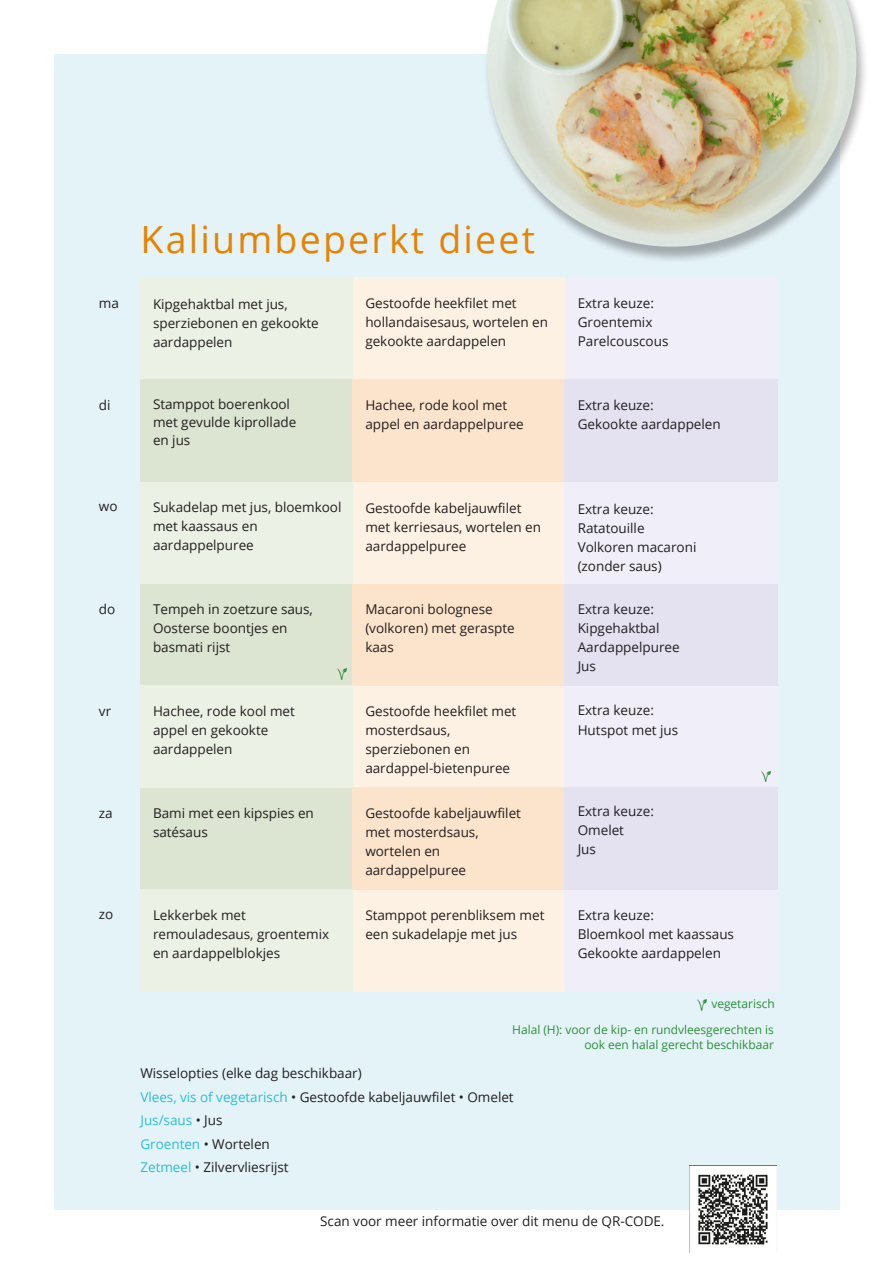
<style>
.page{position:relative;width:894px;height:1264px;background:#fff}
.page>*{position:absolute;margin:0;border:0;box-sizing:border-box;transform-origin:0 0}
.t1{font:37.5px "Open Sans";letter-spacing:.06em;color:#e88300}
.t2{font:13.5px/19.2px "Open Sans";color:#231f20}
.t3{font:12px "Open Sans";letter-spacing:-.005em;color:#2b9138}
.s1{color:#2ebdd4}
</style>
<div class="page">
<div style="left:54px;top:54px;width:785px;height:1155px;background:#e4f3f8"></div>
<div style="left:352px;top:277px;width:212px;height:108px;background:#fcf1e3"></div>
<div style="left:352px;top:685px;width:212px;height:102px;background:#fcf1e3"></div>
<div style="left:352px;top:889px;width:212px;height:102px;background:#fcf1e3"></div>
<div style="left:140px;top:277px;width:212px;height:102px;background:#ecf1e6"></div>
<div style="left:140px;top:583px;width:212px;height:102px;background:#dce5d1"></div>
<div style="left:352px;top:583px;width:212px;height:102px;background:#fce4cc"></div>
<div style="left:140px;top:787px;width:212px;height:102px;background:#dce5d1"></div>
<div style="left:140px;top:685px;width:212px;height:102px;background:#ecf1e6"></div>
<div style="left:140px;top:889px;width:212px;height:102px;background:#ecf1e6"></div>
<div style="left:352px;top:787px;width:212px;height:102px;background:#fce4cc"></div>
<img style="left:689px;top:1165px;width:87px;height:87px">
<div style="left:564px;top:277px;width:213px;height:102px;background:#f0eef8"></div>
<div style="left:564px;top:685px;width:213px;height:102px;background:#f0eef8"></div>
<div style="left:564px;top:889px;width:213px;height:102px;background:#f0eef8"></div>
<div style="left:564px;top:583px;width:213px;height:102px;background:#e4e1f1"></div>
<div style="left:564px;top:787px;width:213px;height:102px;background:#e4e1f1"></div>
<svg style="left:697px;top:999px;width:9px;height:11px"></svg>
<svg style="left:337px;top:669px;width:9px;height:10px"></svg>
<img style="left:608px;top:14px;width:257px;height:247px">
<img style="left:487px;top:0;width:369px;height:247px">
<div style="left:352px;top:481px;width:212px;height:102px;background:#fcf1e3"></div>
<div style="left:140px;top:481px;width:212px;height:102px;background:#ecf1e6"></div>
<div style="left:564px;top:481px;width:213px;height:102px;background:#f0eef8"></div>
<div style="left:140px;top:379px;width:212px;height:102px;background:#dce5d1"></div>
<div style="left:352px;top:379px;width:212px;height:102px;background:#fce4cc"></div>
<div style="left:564px;top:379px;width:213px;height:102px;background:#e4e1f1"></div>
<svg style="left:761px;top:771px;width:9px;height:10px"></svg>
<h2 class="t2" style="left:99px;top:293px;width:22px">ma</h2>
<h2 class="t1" style="left:140px;top:213px;width:396px">Kaliumbeperkt dieet</h2>
<h2 class="t2" style="left:153px;top:294px;width:167px">Kipgehaktbal met jus, sperziebonen en gekookte aardappelen</h2>
<p class="t2" style="left:365px;top:293px;width:184px">Gestoofde heekfilet met hollandaisesaus, wortelen en gekookte aardappelen</p>
<h2 class="t2" style="left:99px;top:395px;width:13px">di</h2>
<h2 class="t2" style="left:153px;top:395px;width:145px;line-height:18px">Stamppot boerenkool met gevulde kiprollade en jus</h2>
<h2 class="t2" style="left:99px;top:496px;width:20px">wo</h2>
<h2 class="t2" style="left:153px;top:497px;width:190px">Sukadelap met jus, bloemkool met kaassaus en aardappelpuree</h2>
<h2 class="t2" style="left:99px;top:599px;width:18px">do</h2>
<h2 class="t2" style="left:153px;top:598px;width:161px">Tempeh in zoetzure saus,<br>Oosterse boontjes en basmati rijst</h2>
<h2 class="t2" style="left:99px;top:700px;width:14px">vr</h2>
<h2 class="t2" style="left:153px;top:701px;width:143px">Hachee, rode kool met appel en gekookte aardappelen</h2>
<p class="t2" style="left:99px;top:802px;width:15px">za</p>
<h1 class="t2" style="left:153px;top:803px;width:162px">Bami met een kipspies en satésaus</h1>
<h2 class="t2" style="left:99px;top:904px;width:16px">zo</h2>
<h2 class="t2" style="left:153px;top:905px;width:177px">Lekkerbek met remouladesaus, groentemix en aardappelblokjes</h2>
<h2 class="t2" style="left:365px;top:395px;width:160px">Hachee, rode kool met appel en aardappelpuree</h2>
<h2 class="t2" style="left:365px;top:497px;width:177px">Gestoofde kabeljauwfilet met kerriesaus, wortelen en aardappelpuree</h2>
<h2 class="t2" style="left:365px;top:599px;width:151px">Macaroni bolognese (volkoren) met geraspte kaas</h2>
<h2 class="t2" style="left:365px;top:701px;width:152px">Gestoofde heekfilet met mosterdsaus, sperziebonen en aardappel-bietenpuree</h2>
<h2 class="t2" style="left:365px;top:803px;width:157px">Gestoofde kabeljauwfilet met mosterdsaus, wortelen en aardappelpuree</h2>
<h2 class="t2" style="left:365px;top:905px;width:180px">Stamppot perenbliksem met een sukadelapje met jus</h2>
<h2 class="t2" style="left:577px;top:293px;width:92px">Extra keuze:<br>Groentemix<br>Parelcouscous</h2>
<p class="t2" style="left:577px;top:395px;width:144px">Extra keuze:<br>Gekookte aardappelen</p>
<h2 class="t2" style="left:577px;top:499px;width:120px">Extra keuze:<br>Ratatouille<br>Volkoren macaroni (zonder saus)</h2>
<h2 class="t2" style="left:577px;top:599px;width:104px">Extra keuze:<br>Kipgehaktbal<br>Aardappelpuree<br>Jus</h2>
<h2 class="t2" style="left:577px;top:700px;width:102px">Extra keuze:<br>Hutspot met jus</h2>
<h2 class="t2" style="left:577px;top:800px;width:78px">Extra keuze:<br>Omelet<br>Jus</h2>
<h2 class="t2" style="left:577px;top:905px;width:158px">Extra keuze:<br>Bloemkool met kaassaus<br>Gekookte aardappelen</h2>
<h2 class="t3" style="left:711px;top:994px;width:65px">vegetarisch</h2>
<p class="t3" style="left:512px;top:1020px;width:263px">Halal (H): voor de kip- en rundvleesgerechten is</p>
<p class="t3" style="left:584px;top:1035px;width:191px">ook een halal gerecht beschikbaar</p>
<h2 class="t2" style="left:140px;top:1060px;width:374px;line-height:23.7px">Wisselopties (elke dag beschikbaar)<br><span class="s1">Vlees, vis of vegetarisch</span> • Gestoofde kabeljauwfilet • Omelet<br><span class="s1">Jus/saus</span> • Jus<br><span class="s1">Groenten</span> • Wortelen<br><span class="s1">Zetmeel</span> • Zilvervliesrijst</h2>
<h2 class="t2" style="left:320px;top:1210px;width:346px">Scan voor meer informatie over dit menu de QR-CODE.</h2>
</div>
